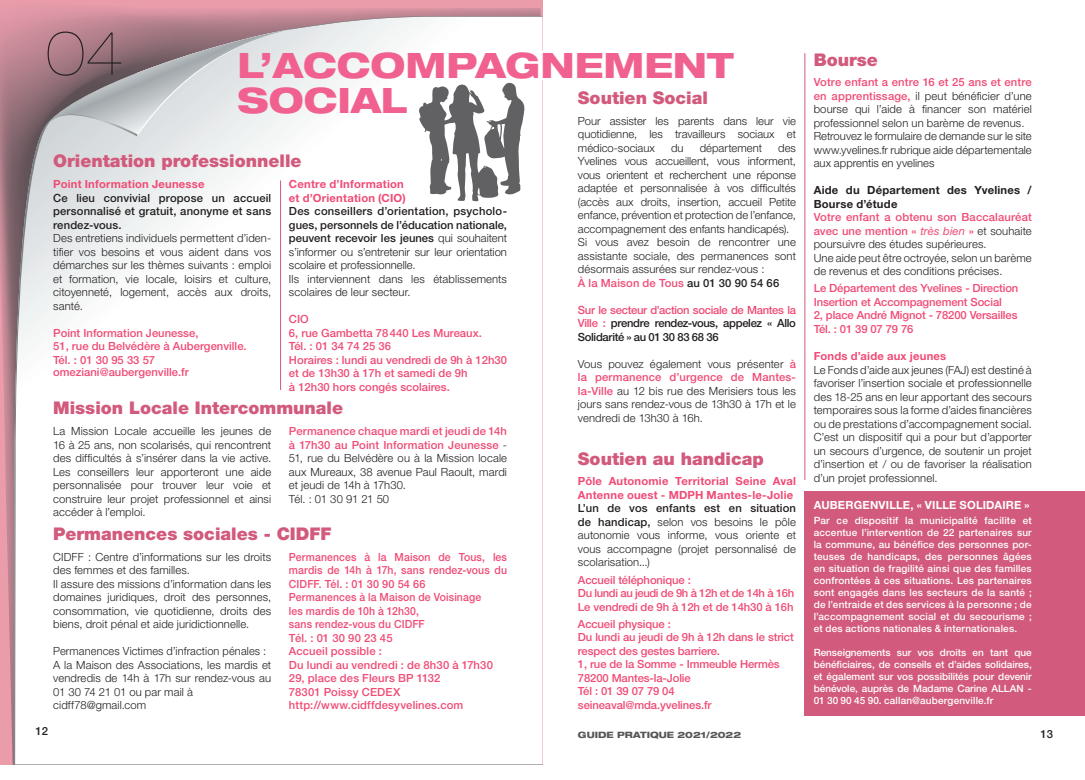
<style>
.page{position:relative;width:1085px;height:780px;background:#fff}
.page>*{position:absolute;margin:0;border:0;box-sizing:border-box;transform-origin:0 0}
.t1{font:200 expanded 60px "Helvetica Neue LT Std";color:#231f20}
.t2{font:800 expanded 35px/35px "Helvetica Neue LT Std";color:#f0618f}
.t3{font:900 17.5px "Helvetica Neue LT Std";color:#d25a7c}
.t4{font:300 11.25px/13.5px "Helvetica Neue LT Std";letter-spacing:.01em;color:#231f20}
.t5{font:500 11.25px/13.5px "Helvetica Neue LT Std";color:#f04b75}
.t6{font:500 11.25px/13.5px "Helvetica Neue LT Std";color:#f04b75;scale:.93 1}
.t7{font:500 11.25px/13.5px "Helvetica Neue LT Std";color:#231f20;text-align:justify}
.t8{font:700 11.25px/13.5px "Helvetica Neue LT Std";letter-spacing:.02em;color:#f04b75}
.t9{font:700 11.25px/13.5px "Helvetica Neue LT Std";letter-spacing:.02em;color:#231f20}
.t10{font:700 11.25px "Helvetica Neue LT Std";letter-spacing:.015em;color:#fff}
.t11{font:500 10px/12px "Helvetica Neue LT Std";letter-spacing:.015em;color:#fff;text-align:justify}
.t12{font:800 expanded 8.75px "Helvetica Neue LT Std";color:#57585a}
.s1{font-weight:500;color:#f04b75}
.s2{font-weight:500}
.s3{color:#f04b75}
.s4{font-weight:400;font-style:italic;color:#f04b75}
</style>
<div class="page">
<img style="left:5px;top:450px;width:9px;height:314px">
<img style="left:0;top:0;width:292px;height:450px">
<div style="left:804px;top:490px;width:280px;height:225px;background:#d25a7c"></div>
<hr style="left:804px;top:53px;width:1px;height:427px;background:#d25a7c">
<svg style="left:14px;top:16px;width:528px;height:748px"></svg>
<h1 class="t1" style="left:46px;top:19px;width:79px">04</h1>
<h2 class="t2" style="left:237px;top:47px;width:497px">L’ACCOMPAGNEMENT<br>SOCIAL</h2>
<h3 class="t3" style="left:578px;top:87px;width:131px">Soutien Social</h3>
<p class="t4" style="left:578px;top:114px;width:219px;text-align:justify">Pour assister les parents dans leur vie quotidienne, les travailleurs sociaux et médico-sociaux</p>
<p class="t4" style="left:671px;top:141px;width:14px">du</p>
<p class="t4" style="left:699px;top:141px;width:64px">département</p>
<p class="t4" style="left:578px;top:141px;width:219px;text-indent:200px">des Yvelines vous accueillent, vous informent, vous orientent et recherchent une réponse adaptée et personnalisée à vos difficultés (accès aux droits, insertion, accueil Petite enfance, prévention et protection de l’enfance, accompagnement des enfants handicapés).<br>Si vous avez besoin de rencontrer une assistante sociale, des permanences sont désormais assurées sur rendez-vous :<br><span class="s1">À la Maison de Tous</span> <span class="s2">au 01 30 90 54 66</span></p>
<p class="t7" style="left:578px;top:303px;width:219px"><span class="s3">Sur le secteur d’action sociale de Mantes la Ville :</span> prendre rendez-vous, appelez « Allo Solidarité » au 01 30 83 68 36</p>
<p class="t4" style="left:578px;top:357px;width:219px;text-align:justify">Vous pouvez également vous présenter <span class="s1">à la permanence d’urgence de Mantes&shy;la-Ville</span> au 12 bis rue des Merisiers tous les jours sans rendez-vous de 13h30 à 17h et le vendredi de 13h30 à 16h.</p>
<h3 class="t3" style="left:578px;top:448px;width:187px">Soutien au handicap</h3>
<p class="t8" style="left:578px;top:474px;width:219px">Pôle Autonomie Territorial Seine Aval<br>Antenne ouest - MDPH Mantes-le-Jolie</p>
<p class="t4" style="left:578px;top:501px;width:219px;text-align:justify"><span class="s2">L’un de vos enfants est en situation de handicap,</span> selon vos besoins le pôle autonomie vous informe, vous oriente et vous accompagne (projet personnalisé de scolarisation...)</p>
<p class="t5" style="left:578px;top:572px;width:218px">Accueil téléphonique :<br>Du lundi au jeudi de 9h à 12h et de 14h à 16h<br>Le vendredi de 9h à 12h et de 14h30 à 16h</p>
<p class="t5" style="left:578px;top:616px;width:217px">Accueil physique :<br>Du lundi au jeudi de 9h à 12h dans le strict respect des gestes barriere.<br>1, rue de la Somme - Immeuble Hermès<br>78200 Mantes-la-Jolie<br>Tél : 01 39 07 79 04 seineaval@mda.yvelines.fr</p>
<h3 class="t3" style="left:53px;top:151px;width:250px">Orientation professionnelle</h3>
<p class="t8" style="left:53px;top:177px;width:153px">Point Information Jeunesse</p>
<p class="t7" style="left:53px;top:191px;width:219px">Ce lieu convivial propose un accueil personnalisé et gratuit, anonyme et sans rendez-vous.</p>
<p class="t4" style="left:53px;top:231px;width:219px;text-align:justify">Des entretiens individuels permettent d’iden&shy;tifier vos besoins et vous aident dans vos démarches sur les thèmes suivants : emploi et formation, vie locale, loisirs et culture, citoyenneté, logement, accès aux droits, santé.</p>
<p class="t5" style="left:53px;top:326px;width:195px;line-height:13.1px">Point Information Jeunesse,<br>51, rue du Belvédère à Aubergenville.<br>Tél. : 01 30 95 33 57 omeziani@aubergenville.fr</p>
<p class="t8" style="left:289px;top:177px;width:118px">Centre d’Information et d’Orientation (CIO)</p>
<p class="t4" style="left:289px;top:204px;width:219px"><span class="s2">Des conseillers d’orientation, psycholo&shy;gues, personnels de l’éducation nationale, peuvent recevoir les jeunes</span> qui souhaitent s’informer ou s’entretenir sur leur orientation scolaire et professionnelle.<br>Ils interviennent dans les établissements scolaires de leur secteur.</p>
<p class="t5" style="left:289px;top:312px;width:219px">CIO<br>6, rue Gambetta 78 440 Les Mureaux.<br>Tél. : 01 34 74 25 36<br>Horaires : lundi au vendredi de 9h à 12h30 et de 13h30 à 17h et samedi de 9h<br>à 12h30 hors congés scolaires.</p>
<h3 class="t3" style="left:53px;top:397px;width:291px">Mission Locale Intercommunale</h3>
<p class="t4" style="left:53px;top:424px;width:219px;text-align:justify">La Mission Locale accueille les jeunes de 16 à 25 ans, non scolarisés, qui rencontrent des difficultés à s’insérer dans la vie active.<br>Les conseillers leur apporteront une aide personnalisée pour trouver leur voie et construire leur projet professionnel et ainsi accéder à l’emploi.</p>
<p class="t4" style="left:289px;top:424px;width:219px"><span class="s1">Permanence chaque mardi et jeudi de 14h à 17h30 au Point Information Jeunesse</span> - 51, rue du Belvédère ou à la Mission locale aux Mureaux, 38 avenue Paul Raoult, mardi et jeudi de 14h à 17h30.<br>Tél. : 01 30 91 21 50</p>
<h3 class="t3" style="left:53px;top:523px;width:280px">Permanences sociales - CIDFF</h3>
<p class="t4" style="left:53px;top:549px;width:219px">CIDFF : Centre d’informations sur les droits des femmes et des familles.<br>Il assure des missions d’information dans les domaines juridiques, droit des personnes, consommation, vie quotidienne, droits des biens, droit pénal et aide juridictionnelle.</p>
<p class="t4" style="left:53px;top:644px;width:219px">Permanences Victimes d’infraction pénales :<br>A la Maison des Associations, les mardis et vendredis de 14h à 17h sur rendez-vous au 01 30 74 21 01 ou par mail à cidff78@gmail.com</p>
<p class="t6" style="left:289px;top:549px;width:236px">Permanences à la Maison de Tous, les mardis de 14h à 17h, sans rendez-vous du<br>CIDFF. Tél. : 01 30 90 54 66<br>Permanences à la Maison de Voisinage<br>les mardis de 10h à 12h30,<br>sans rendez-vous du CIDFF<br>Tél. : 01 30 90 23 45<br>Accueil possible :<br>Du lundi au vendredi : de 8h30 à 17h30<br>29, place des Fleurs BP 1132<br>78301 Poissy CEDEX http://www.cidffdesyvelines.com</p>
<p class="t7" style="left:35px;top:724px;width:14px">12</p>
<p class="t7" style="left:35px;top:726px;width:14px">12</p>
<p class="t12" style="left:578px;top:729px;width:165px">GUIDE PRATIQUE 2021/2022</p>
<h3 class="t3" style="left:813px;top:49px;width:66px">Bourse</h3>
<p class="t4" style="left:813px;top:75px;width:219px"><span class="s1">Votre enfant a entre 16 et 25 ans et entre en apprentissage,</span> il peut bénéficier d’une bourse qui l’aide à financer son matériel professionnel selon un barème de revenus.<br>Retrouvez le formulaire de demande sur le site www.yvelines.fr rubrique aide départementale aux apprentis en yvelines</p>
<p class="t9" style="left:813px;top:183px;width:219px">Aide du Département des Yvelines /<br>Bourse d’étude</p>
<p class="t4" style="left:813px;top:210px;width:219px"><span class="s1">Votre enfant a obtenu son Baccalauréat avec une mention «</span> <span class="s4">très bien</span> <span class="s1">»</span> et souhaite poursuivre des études supérieures.<br>Une aide peut être octroyée, selon un barème de revenus et des conditions précises.</p>
<p class="t5" style="left:813px;top:281px;width:206px">Le Département des Yvelines - Direction Insertion et Accompagnement Social<br>2, place André Mignot - 78200 Versailles Tél. : 01 39 07 79 76</p>
<p class="t8" style="left:813px;top:349px;width:134px">Fonds d’aide aux jeunes</p>
<p class="t4" style="left:813px;top:362px;width:219px;text-align:justify">Le Fonds d’aide aux jeunes (FAJ) est destiné à favoriser l’insertion sociale et professionnelle des 18-25 ans en leur apportant des secours temporaires sous la forme d’aides financières ou de prestations d’accompagnement social.<br>C’est un dispositif qui a pour but d’apporter un secours d’urgence, de soutenir un projet d’insertion et / ou de favoriser la réalisation d’un projet professionnel.</p>
<p class="t10" style="left:813px;top:497px;width:217px">AUBERGENVILLE, « VILLE SOLIDAIRE »</p>
<p class="t11" style="left:813px;top:514px;width:219px">Par ce dispositif la municipalité facilite et accentue l’intervention de 22 partenaires sur la commune, au bénéfice des personnes por&shy;teuses de handicaps, des personnes âgées en situation de fragilité ainsi que des familles confrontées à ces situations. Les partenaires sont engagés dans les secteurs de la santé ; de l’entraide et des services à la personne ; de l’accompagnement social et du secourisme ; et des actions nationales &amp; internationales.</p>
<p class="t11" style="left:813px;top:646px;width:219px">Renseignements sur vos droits en tant que bénéficiaires, de conseils et d’aides solidaires, et également sur vos possibilités pour devenir bénévole, auprès de Madame Carine ALLAN - 01 30 90 45 90. callan@aubergenville.fr</p>
<p class="t7" style="left:1040px;top:726px;width:14px">13</p>
</div>
